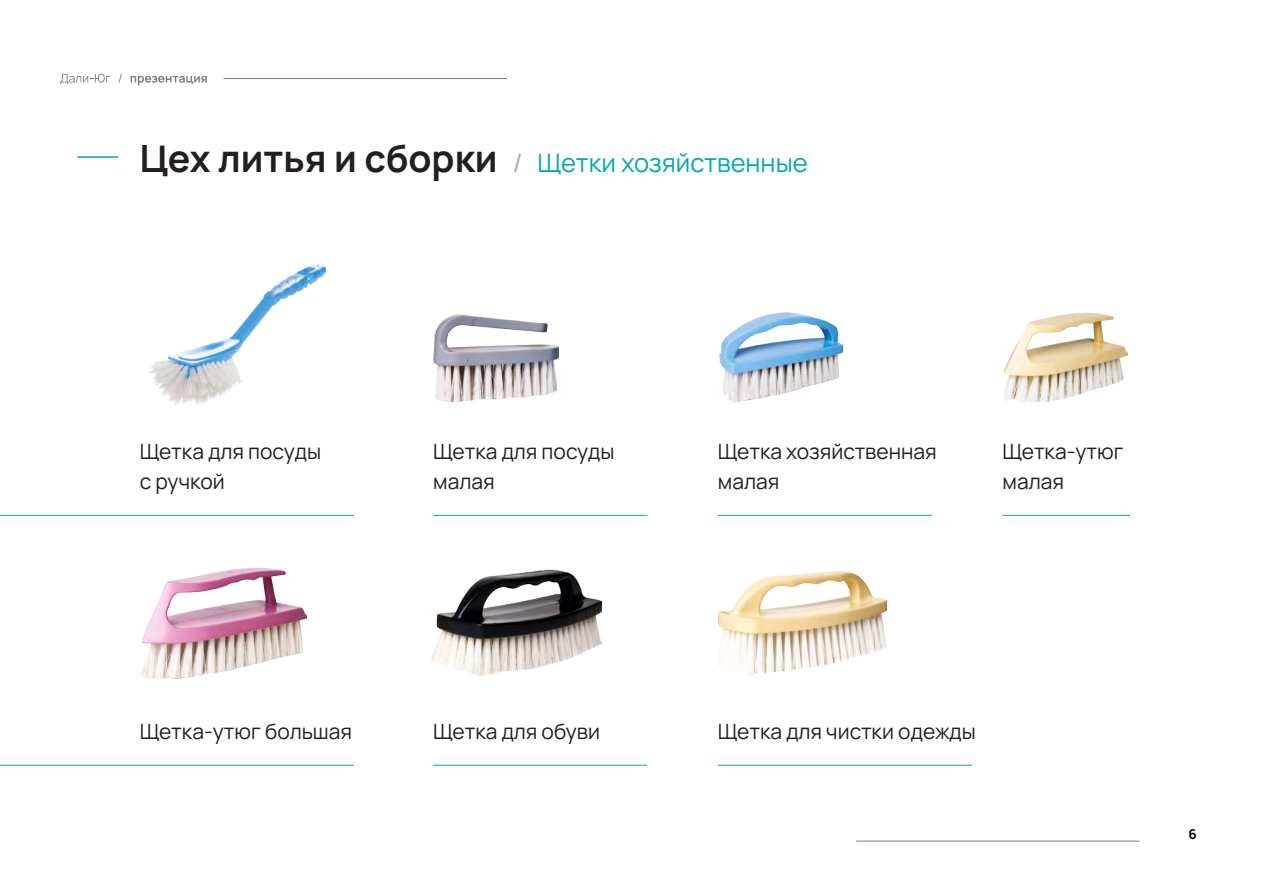
<style>
.page{position:relative;width:1263px;height:893px;background:#fff}
.page>*{position:absolute;margin:0;border:0;box-sizing:border-box;transform-origin:0 0}
.t1{font:25.5px "Manrope";color:#00a8b4}
.t2{font:21px/30px "Manrope";color:#231f20}
.t3{font:700 13.5px "Manrope";color:#000}
.s1{font-weight:700;font-size:37.5px;color:#231f20}
.s2{color:#a6a8ab}
</style>
<div class="page">
<svg style="left:60px;top:74px;width:50px;height:10px"></svg>
<svg style="left:119px;top:74px;width:3px;height:9px"></svg>
<svg style="left:131px;top:76px;width:76px;height:9px"></svg>
<hr style="left:223px;top:78px;width:284px;height:1px;background:#7a7d80">
<hr style="left:856px;top:841px;width:284px;height:1px;background:#7a7d80">
<hr style="left:78px;top:156px;width:40px;height:2px;background:#00a8b4">
<img style="left:149px;top:264px;width:176px;height:141px">
<hr style="left:0;top:515px;width:354px;height:1px;background:#00a8b4">
<img style="left:140px;top:567px;width:166px;height:111px">
<hr style="left:0;top:765px;width:354px;height:1px;background:#00a8b4">
<img style="left:433px;top:314px;width:126px;height:87px">
<hr style="left:433px;top:515px;width:214px;height:1px;background:#00a8b4">
<img style="left:719px;top:312px;width:123px;height:91px">
<hr style="left:718px;top:515px;width:214px;height:1px;background:#00a8b4">
<img style="left:1004px;top:313px;width:123px;height:90px">
<hr style="left:1002px;top:515px;width:128px;height:1px;background:#00a8b4">
<img style="left:432px;top:570px;width:169px;height:105px">
<hr style="left:433px;top:765px;width:214px;height:1px;background:#00a8b4">
<img style="left:718px;top:570px;width:168px;height:105px">
<hr style="left:718px;top:765px;width:254px;height:1px;background:#00a8b4">
<p class="t1" style="left:140px;top:145px;width:669px"><span class="s1">Цех литья и сборки</span> <span class="s2">/</span> Щетки хозяйственные</p>
<p class="t2" style="left:140px;top:436px;width:183px">Щетка для посуды с ручкой</p>
<p class="t2" style="left:433px;top:436px;width:183px">Щетка для посуды малая</p>
<p class="t2" style="left:718px;top:436px;width:220px">Щетка хозяйственная малая</p>
<p class="t2" style="left:1002px;top:436px;width:123px">Щетка-утюг малая</p>
<p class="t2" style="left:140px;top:715px;width:214px">Щетка-утюг большая</p>
<p class="t2" style="left:433px;top:715px;width:168px">Щетка для обуви</p>
<p class="t2" style="left:718px;top:715px;width:260px">Щетка для чистки одежды</p>
<p class="t3" style="left:1188px;top:825px;width:10px">6</p>
</div>
